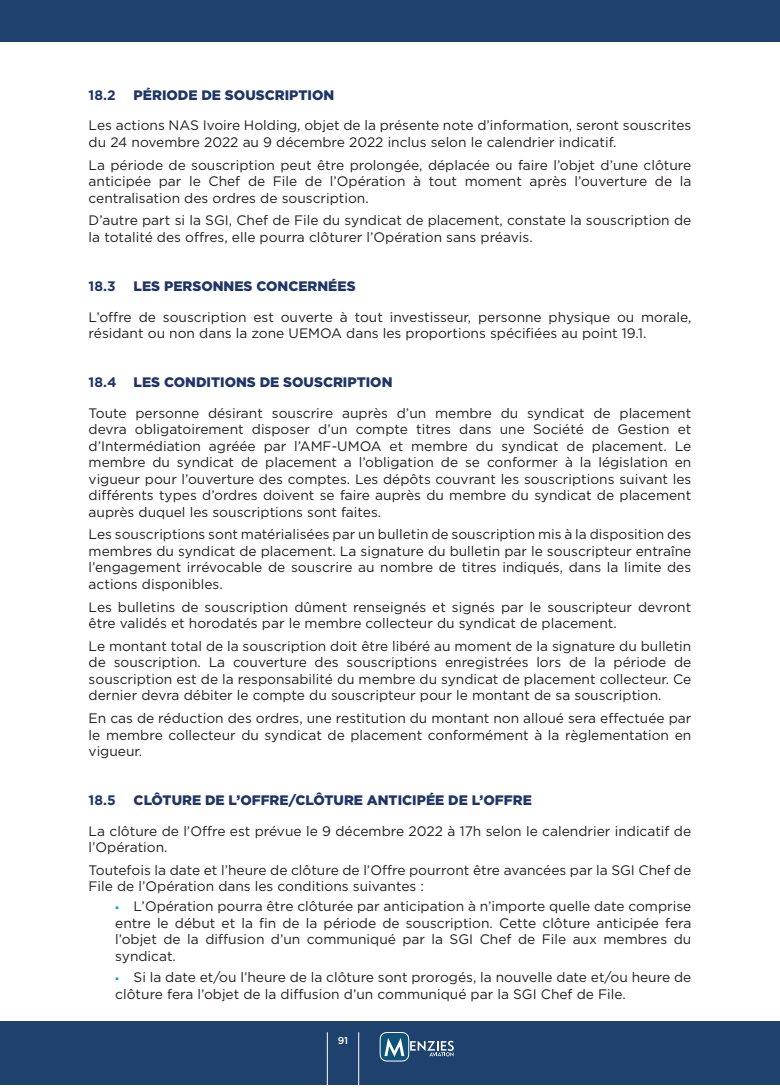
<style>
.page{position:relative;width:780px;height:1088px;background:#fff}
.page>*{position:absolute;margin:0;border:0;box-sizing:border-box;transform-origin:0 0}
.Body_Text1{font:13.75px/16.5px "Gotham";color:#231f20}
.t1{font:900 13.75px "Gotham";color:#1f3567}
.t2{font:700 13.75px "Gotham";color:#1f3567}
.t3{font:500 10px "Gotham";color:#fff}
.s1{font-weight:700}
.s2{color:#009fe3}
</style>
<div class="page">
<div style="left:0;top:1px;width:17px;height:1084px;background:#1e426d"></div>
<div style="left:7px;top:1px;width:772px;height:1084px;background:#1e426d"></div>
<div style="left:0;top:43px;width:19px;height:977px;background:#fff"></div>
<div style="left:19px;top:43px;width:761px;height:977px;background:#fff"></div>
<svg style="left:327px;top:1032px;width:32px;height:53px"></svg>
<svg style="left:379px;top:1032px;width:75px;height:29px"></svg>
<p class="t2" style="left:89px;top:86px;width:28px">18.2</p>
<p class="t1" style="left:134px;top:85px;width:202px">PÉRIODE DE SOUSCRIPTION</p>
<p class="Body_Text1" style="left:89px;top:117px;width:604px">Les actions NAS Ivoire Holding, objet de la présente note d’information, seront souscrites du 24 novembre 2022 au 9 décembre 2022 inclus selon le calendrier indicatif.</p>
<p class="Body_Text1" style="left:89px;top:156px;width:604px;text-align:justify">La période de souscription peut être prolongée, déplacée ou faire l’objet d’une clôture anticipée par le Chef de File de l’Opération à tout moment après l’ouverture de la centralisation des ordres de souscription.</p>
<p class="Body_Text1" style="left:89px;top:212px;width:604px">D’autre part si la SGI, Chef de File du syndicat de placement, constate la souscription de la totalité des offres, elle pourra clôturer l’Opération sans préavis.</p>
<p class="t2" style="left:89px;top:277px;width:28px">18.3</p>
<p class="t1" style="left:134px;top:276px;width:223px">LES PERSONNES CONCERNÉES</p>
<p class="Body_Text1" style="left:89px;top:308px;width:604px">L’offre de souscription est ouverte à tout investisseur, personne physique ou morale, résidant ou non dans la zone UEMOA dans les proportions spécifiées au point 19.1.</p>
<p class="t1" style="left:89px;top:372px;width:305px"><span class="s1">18.4</span> LES CONDITIONS DE SOUSCRIPTION</p>
<p class="Body_Text1" style="left:89px;top:404px;width:604px;text-align:justify">Toute personne désirant souscrire auprès d’un membre du syndicat de placement devra obligatoirement disposer d’un compte titres dans une Société de Gestion et d’Intermédiation agréée par l’AMF-UMOA et membre du syndicat de placement. Le membre du syndicat de placement a l’obligation de se conformer à la législation en vigueur pour l’ouverture des comptes. Les dépôts couvrant les souscriptions suivant les différents types d’ordres doivent se faire auprès du membre du syndicat de placement auprès duquel les souscriptions sont faites.</p>
<p class="Body_Text1" style="left:89px;top:526px;width:604px;text-align:justify">Les souscriptions sont matérialisées par un bulletin de souscription mis à la disposition des membres du syndicat de placement. La signature du bulletin par le souscripteur entraîne l’engagement irrévocable de souscrire au nombre de titres indiqués, dans la limite des actions disponibles.</p>
<p class="Body_Text1" style="left:89px;top:598px;width:604px">Les bulletins de souscription dûment renseignés et signés par le souscripteur devront être validés et horodatés par le membre collecteur du syndicat de placement.</p>
<p class="Body_Text1" style="left:89px;top:637px;width:604px;text-align:justify">Le montant total de la souscription doit être libéré au moment de la signature du bulletin de souscription. La couverture des souscriptions enregistrées lors de la période de souscription est de la responsabilité du membre du syndicat de placement collecteur. Ce dernier devra débiter le compte du souscripteur pour le montant de sa souscription.</p>
<p class="Body_Text1" style="left:89px;top:710px;width:604px;text-align:justify">En cas de réduction des ordres, une restitution du montant non alloué sera effectuée par le membre collecteur du syndicat de placement conformément à la règlementation en vigueur.</p>
<p class="t2" style="left:89px;top:791px;width:29px">18.5</p>
<p class="t1" style="left:134px;top:790px;width:399px">CLÔTURE DE L’OFFRE/CLÔTURE ANTICIPÉE DE L’OFFRE</p>
<p class="Body_Text1" style="left:89px;top:822px;width:604px">La clôture de l’Offre est prévue le 9 décembre 2022 à 17h selon le calendrier indicatif de l’Opération.</p>
<p class="Body_Text1" style="left:89px;top:861px;width:604px">Toutefois la date et l’heure de clôture de l’Offre pourront être avancées par la SGI Chef de<br>File de l’Opération dans les conditions suivantes :</p>
<p class="Body_Text1" style="left:115px;top:897px;width:577px;text-align:justify"><span class="s2">▪</span> L’Opération pourra être clôturée par anticipation à n’importe quelle date comprise entre le début et la fin de la période de souscription. Cette clôture anticipée fera l’objet de la diffusion d’un communiqué par la SGI Chef de File aux membres du syndicat.</p>
<p class="Body_Text1" style="left:115px;top:968px;width:577px"><span class="s2">▪</span> Si la date et/ou l’heure de la clôture sont prorogés, la nouvelle date et/ou heure de clôture fera l’objet de la diffusion d’un communiqué par la SGI Chef de File.</p>
<p class="t3" style="left:338px;top:1033px;width:12px">91</p>
</div>
